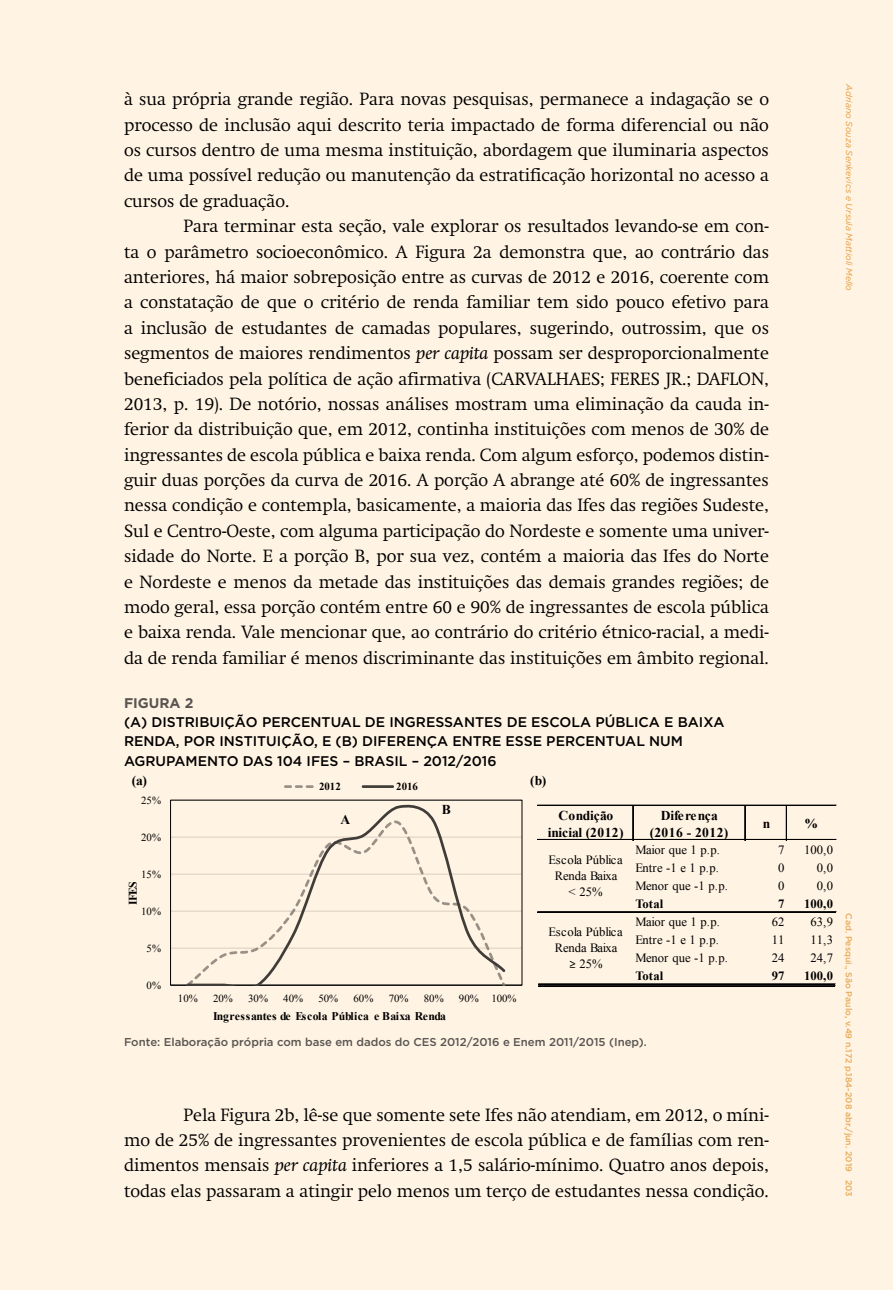
<style>
.page{position:relative;width:893px;height:1290px;background:#fff3e3}
.page>*{position:absolute;margin:0;border:0;box-sizing:border-box;transform-origin:0 0}
.t1{font:300 17.5px/25.4px "Swift";color:#000;text-align:justify}
.t2{font:500 14px/19.2px "Gotham HTF";color:#000}
.t3{font:700 14px "Gotham HTF";color:#58595b}
.t4{font:700 13.47px/17.2px "Times New Roman";letter-spacing:-.01em;color:#000;text-align:center}
.t5{font:700 13.47px/17.2px "Times New Roman";letter-spacing:.035em;color:#000;text-align:center}
.t6{font:700 13.47px "Times New Roman";letter-spacing:.015em;color:#000}
.t7{font:12.6px/16.3px "Times New Roman";color:#000;text-align:center}
.t8{font:700 12.6px "Times New Roman";color:#000}
.t9{font:700 11.72px "Times New Roman";letter-spacing:.005em;color:#000}
.t10{font:700 11.72px "Times New Roman";letter-spacing:-.02em;color:#000}
.t11{font:500 11.38px "Gotham HTF";color:#58595b}
.t12{font:10.85px "Times New Roman";color:#000}
.t13{font:700 10.85px "Times New Roman";color:#000}
.t14{font:500 8.75px "Gotham HTF";color:#e7b465}
.t15{font:italic 8.75px "Gotham HTF";color:#e1a13e}
.s1{font-weight:400;font-style:italic}
.s2{font-family:"Calibri"}
</style>
<div class="page">
<p class="t1" style="left:124px;top:87px;width:646px">à sua própria grande região. Para novas pesquisas, permanece a indagação se o processo de inclusão aqui descrito teria impactado de forma diferencial ou não os cursos dentro de uma mesma instituição, abordagem que iluminaria aspectos de uma possível redução ou manutenção da estratificação horizontal no acesso a cursos de graduação.</p>
<p class="t1" style="left:124px;top:214px;width:646px;text-indent:60px">Para terminar esta seção, vale explorar os resultados levando-se em con&shy;ta o parâmetro socioeconômico. A Figura 2a demonstra que, ao contrário das anteriores, há maior sobreposição entre as curvas de 2012 e 2016, coerente com a constatação de que o critério de renda familiar tem sido pouco efetivo para a inclusão de estudantes de camadas populares, sugerindo, outrossim, que os segmentos de maiores rendimentos <span class="s1">per capita</span> possam ser desproporcionalmente beneficiados pela política de ação afirmativa (CARVALHAES; FERES JR.; DAFLON, 2013, p. 19). De notório, nossas análises mostram uma eliminação da cauda in&shy;ferior da distribuição que, em 2012, continha instituições com menos de 30% de ingressantes de escola pública e baixa renda. Com algum esforço, podemos distin&shy;guir duas porções da curva de 2016. A porção A abrange até 60% de ingressantes nessa condição e contempla, basicamente, a maioria das Ifes das regiões Sudeste, Sul e Centro-Oeste, com alguma participação do Nordeste e somente uma univer&shy;sidade do Norte. E a porção B, por sua vez, contém a maioria das Ifes do Norte e Nordeste e menos da metade das instituições das demais grandes regiões; de modo geral, essa porção contém entre 60 e 90% de ingressantes de escola pública e baixa renda. Vale mencionar que, ao contrário do critério étnico-racial, a medi&shy;da de renda familiar é menos discriminante das instituições em âmbito regional.</p>
<p class="t3" style="left:124px;top:695px;width:71px">FIGURA 2</p>
<p class="t2" style="left:124px;top:712px;width:602px">(A) DISTRIBUIÇÃO PERCENTUAL DE INGRESSANTES DE ESCOLA PÚBLICA E BAIXA<br>RENDA, POR INSTITUIÇÃO, E (B) DIFERENÇA ENTRE ESSE PERCENTUAL NUM<br>AGRUPAMENTO DAS 104 IFES – BRASIL – 2012/2016</p>
<p class="t6" style="left:132px;top:771px;width:17px">(a)</p>
<p class="t6" style="left:530px;top:771px;width:18px">(b)</p>
<p class="t6" style="left:442px;top:800px;width:11px">B</p>
<p class="t6" style="left:340px;top:810px;width:11px">A</p>
<p class="t13" style="left:319px;top:779px;width:23px">2012</p>
<p class="t13" style="left:396px;top:779px;width:23px">2016</p>
<p class="t12" style="left:141px;top:793px;width:21px">25%</p>
<p class="t4" style="left:548px;top:806px;width:77px">Condição inicial (2012)</p>
<p class="t5" style="left:650px;top:806px;width:80px">Diferença (2016 - 2012)</p>
<p class="t6" style="left:763px;top:814px;width:9px">n</p>
<p class="t6" style="left:804px;top:814px;width:15px">%</p>
<p class="t7" style="left:635px;top:841px;width:86px">Maior que 1 p.p.</p>
<p class="t7" style="left:778px;top:841px;width:8px">7</p>
<p class="t7" style="left:804px;top:841px;width:30px">100,0</p>
<p class="t7" style="left:635px;top:859px;width:85px">Entre -1 e 1 p.p.</p>
<p class="t7" style="left:778px;top:859px;width:8px">0</p>
<p class="t7" style="left:817px;top:859px;width:18px">0,0</p>
<p class="t7" style="left:635px;top:877px;width:94px">Menor que -1 p.p.</p>
<p class="t7" style="left:778px;top:877px;width:8px">0</p>
<p class="t7" style="left:817px;top:877px;width:18px">0,0</p>
<p class="t8" style="left:635px;top:895px;width:29px">Total</p>
<p class="t8" style="left:778px;top:895px;width:8px">7</p>
<p class="t8" style="left:804px;top:895px;width:30px">100,0</p>
<p class="t7" style="left:635px;top:913px;width:86px">Maior que 1 p.p.</p>
<p class="t7" style="left:772px;top:913px;width:14px">62</p>
<p class="t7" style="left:811px;top:913px;width:24px">63,9</p>
<p class="t7" style="left:635px;top:931px;width:85px">Entre -1 e 1 p.p.</p>
<p class="t7" style="left:772px;top:931px;width:14px">11</p>
<p class="t7" style="left:811px;top:931px;width:24px">11,3</p>
<p class="t7" style="left:635px;top:949px;width:94px">Menor que -1 p.p.</p>
<p class="t7" style="left:772px;top:949px;width:14px">24</p>
<p class="t7" style="left:811px;top:949px;width:24px">24,7</p>
<p class="t8" style="left:635px;top:967px;width:29px">Total</p>
<p class="t8" style="left:772px;top:967px;width:14px">97</p>
<p class="t8" style="left:804px;top:967px;width:30px">100,0</p>
<p class="t12" style="left:141px;top:830px;width:21px">20%</p>
<p class="t7" style="left:549px;top:851px;width:76px">Escola Pública<br>Renda Baixa<br>&lt; 25%</p>
<p class="t7" style="left:549px;top:923px;width:76px">Escola Pública<br>Renda Baixa<br><span class="s2">≥</span> 25%</p>
<p class="t12" style="left:141px;top:867px;width:21px">15%</p>
<p class="t10" style="left:125px;top:904px;width:24px;rotate:-90deg">IFES</p>
<p class="t12" style="left:141px;top:904px;width:21px">10%</p>
<p class="t12" style="left:147px;top:941px;width:16px">5%</p>
<p class="t12" style="left:147px;top:978px;width:16px">0%</p>
<p class="t12" style="left:178px;top:991px;width:21px">10%</p>
<p class="t12" style="left:213px;top:991px;width:21px">20%</p>
<p class="t12" style="left:248px;top:991px;width:21px">30%</p>
<p class="t12" style="left:283px;top:991px;width:21px">40%</p>
<p class="t12" style="left:318px;top:991px;width:21px">50%</p>
<p class="t12" style="left:354px;top:991px;width:21px">60%</p>
<p class="t12" style="left:389px;top:991px;width:21px">70%</p>
<p class="t12" style="left:424px;top:991px;width:21px">80%</p>
<p class="t12" style="left:459px;top:991px;width:59px">90% 100%</p>
<p class="t9" style="left:213px;top:1008px;width:234px">Ingressantes de Escola Pública e Baixa Renda</p>
<p class="t11" style="left:124px;top:1035px;width:524px">Fonte: Elaboração própria com base em dados do CES 2012/2016 e Enem 2011/2015 (Inep).</p>
<p class="t1" style="left:124px;top:1102px;width:646px;text-indent:60px">Pela Figura 2b, lê-se que somente sete Ifes não atendiam, em 2012, o míni&shy;mo de 25% de ingressantes provenientes de escola pública e de famílias com ren&shy;dimentos mensais <span class="s1">per capita</span> inferiores a 1,5 salário-mínimo. Quatro anos depois, todas elas passaram a atingir pelo menos um terço de estudantes nessa condição.</p>
<p class="t15" style="left:854px;top:84px;width:208px;rotate:90deg">Adriano Souza Senkevics e Ursula Mattioli Mello</p>
<p class="t14" style="left:854px;top:913px;width:285px;rotate:90deg">Cad. Pesqui., São Paulo, v.49 n.172 p.184-208 abr./jun. 2019 203</p>
</div>
